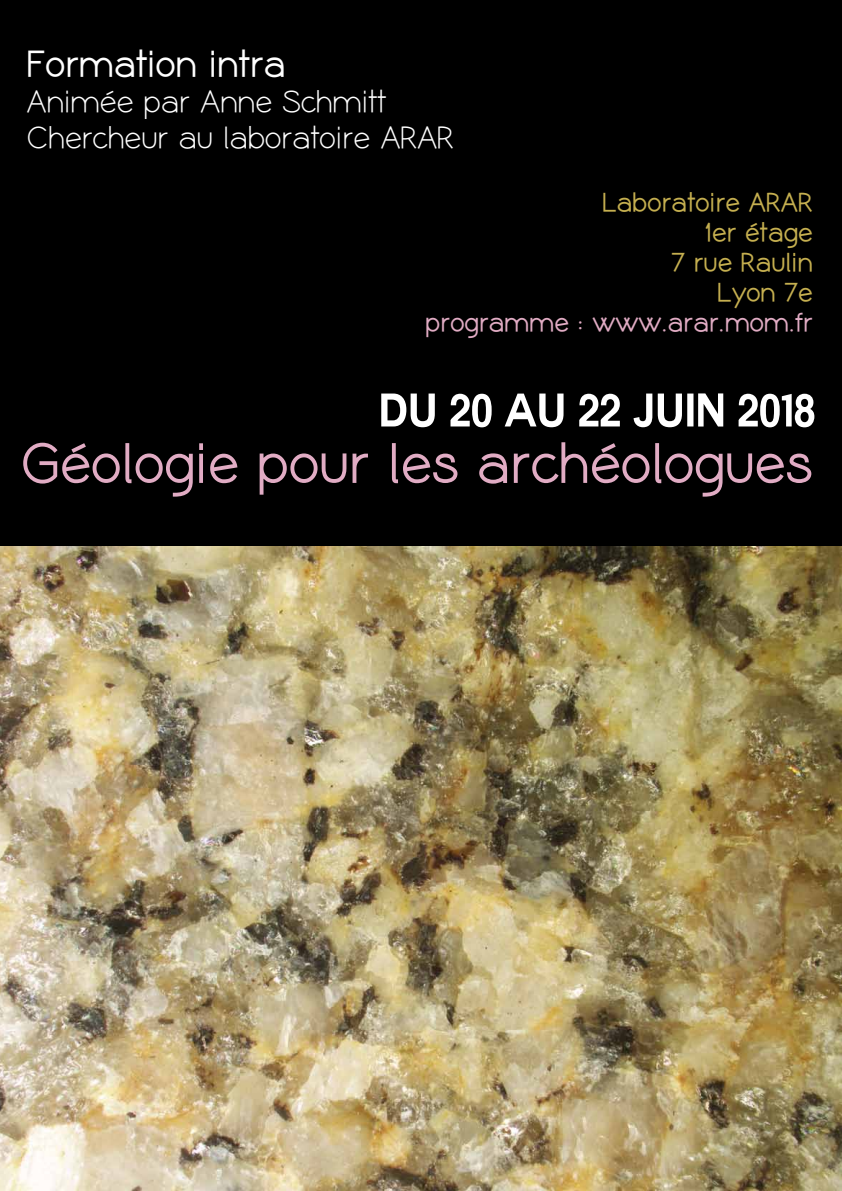
<style>
.page{position:relative;width:842px;height:1191px;background:#000}
.page>*{position:absolute;margin:0;border:0;box-sizing:border-box;transform-origin:0 0}
.t1{font:700 53px "Coamei";color:#e1acc4}
.t2{font:700 35px "Coamei";color:#fff}
.t3{font:30px/36px "Coamei";color:#fff}
.t4{font:700 25px/30px "Coamei";color:#c5af50;text-align:right}
.t5{font:700 25px "Coamei";color:#e1acc4}
</style>
<div class="page">
<img style="left:0;top:546px;width:842px;height:645px">
<svg style="left:381px;top:393px;width:433px;height:34px"></svg>
<p class="t2" style="left:27px;top:45px;width:260px">Formation intra</p>
<p class="t3" style="left:27px;top:85px;width:429px">Animée par Anne Schmitt<br>Chercheur au laboratoire ARAR</p>
<p class="t4" style="left:602px;top:189px;width:212px">Laboratoire ARAR<br>1er étage<br>7 rue Raulin<br>Lyon 7e</p>
<p class="t5" style="left:426px;top:309px;width:389px">programme : www.arar.mom.fr</p>
<h1 class="t1" style="left:21px;top:435px;width:793px">Géologie pour les archéologues</h1>
</div>
